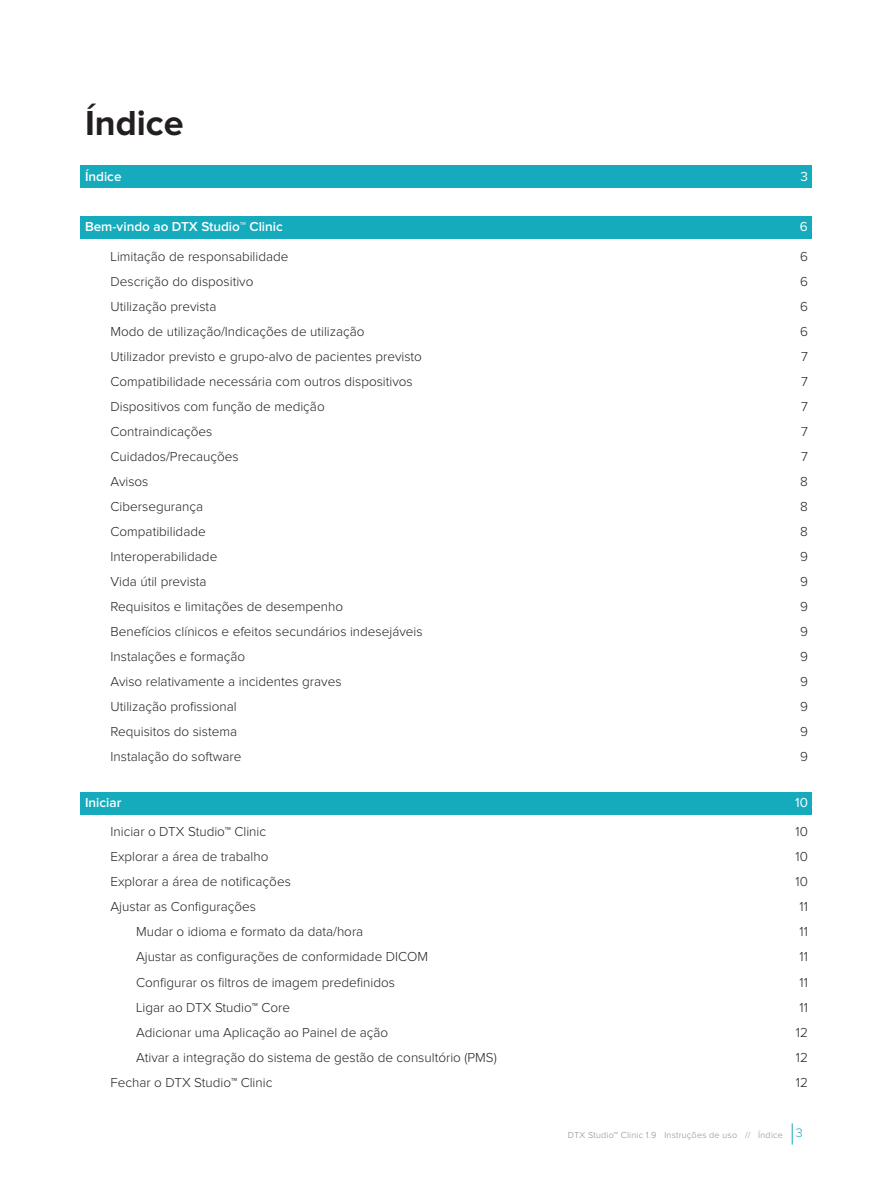
<style>
.page{position:relative;width:893px;height:1191px;background:#fff}
.page>*{position:absolute;margin:0;border:0;box-sizing:border-box;transform-origin:0 0}
.Head_level_1{font:700 36px "Proxima Nova";color:#231f20}
.t1{font:300 13.5px "Proxima Nova";color:#231f20}
.t2{font:600 13.5px "Proxima Nova";color:#fff}
.t3{font:13.5px "Proxima Nova";color:#fff}
.t4{font:300 9px "Proxima Nova";letter-spacing:.025em;color:#91898a}
.s1{font-size:12.75px;color:#15abbc}
</style>
<div class="page">
<svg style="left:792px;top:1123px;width:1px;height:21px"></svg>
<div style="left:81px;top:166px;width:731px;height:22px;background:#15abbc"></div>
<div style="left:81px;top:216px;width:731px;height:22px;background:#15abbc"></div>
<div style="left:81px;top:792px;width:731px;height:22px;background:#15abbc"></div>
<p class="Head_level_1" style="left:85px;top:106px;width:100px">Índice</p>
<p class="t2" style="left:85px;top:170px;width:38px">Índice</p>
<p class="t3" style="left:800px;top:170px;width:9px">3</p>
<p class="t2" style="left:85px;top:221px;width:199px">Bem-vindo ao DTX Studio™ Clinic</p>
<p class="t3" style="left:800px;top:221px;width:9px">6</p>
<p class="t1" style="left:111px;top:250px;width:179px">Limitação de responsabilidade</p>
<p class="t1" style="left:800px;top:250px;width:9px">6</p>
<p class="t1" style="left:111px;top:275px;width:144px">Descrição do dispositivo</p>
<p class="t1" style="left:800px;top:275px;width:9px">6</p>
<p class="t1" style="left:111px;top:300px;width:107px">Utilização prevista</p>
<p class="t1" style="left:800px;top:300px;width:9px">6</p>
<p class="t1" style="left:111px;top:325px;width:256px">Modo de utilização/Indicações de utilização</p>
<p class="t1" style="left:800px;top:325px;width:9px">6</p>
<p class="t1" style="left:111px;top:350px;width:313px">Utilizador previsto e grupo-alvo de pacientes previsto</p>
<p class="t1" style="left:801px;top:350px;width:8px">7</p>
<p class="t1" style="left:111px;top:375px;width:304px">Compatibilidade necessária com outros dispositivos</p>
<p class="t1" style="left:801px;top:375px;width:8px">7</p>
<p class="t1" style="left:111px;top:400px;width:216px">Dispositivos com função de medição</p>
<p class="t1" style="left:801px;top:400px;width:8px">7</p>
<p class="t1" style="left:111px;top:425px;width:103px">Contraindicações</p>
<p class="t1" style="left:801px;top:425px;width:8px">7</p>
<p class="t1" style="left:111px;top:450px;width:130px">Cuidados/Precauções</p>
<p class="t1" style="left:801px;top:450px;width:8px">7</p>
<p class="t1" style="left:111px;top:475px;width:39px">Avisos</p>
<p class="t1" style="left:800px;top:475px;width:9px">8</p>
<p class="t1" style="left:111px;top:500px;width:94px">Cibersegurança</p>
<p class="t1" style="left:800px;top:500px;width:9px">8</p>
<p class="t1" style="left:111px;top:525px;width:97px">Compatibilidade</p>
<p class="t1" style="left:800px;top:525px;width:9px">8</p>
<p class="t1" style="left:111px;top:550px;width:108px">Interoperabilidade</p>
<p class="t1" style="left:800px;top:550px;width:9px">9</p>
<p class="t1" style="left:111px;top:575px;width:98px">Vida útil prevista</p>
<p class="t1" style="left:800px;top:575px;width:9px">9</p>
<p class="t1" style="left:111px;top:600px;width:234px">Requisitos e limitações de desempenho</p>
<p class="t1" style="left:800px;top:600px;width:9px">9</p>
<p class="t1" style="left:111px;top:625px;width:314px">Benefícios clínicos e efeitos secundários indesejáveis</p>
<p class="t1" style="left:800px;top:625px;width:9px">9</p>
<p class="t1" style="left:111px;top:650px;width:136px">Instalações e formação</p>
<p class="t1" style="left:800px;top:650px;width:9px">9</p>
<p class="t1" style="left:111px;top:675px;width:233px">Aviso relativamente a incidentes graves</p>
<p class="t1" style="left:800px;top:675px;width:9px">9</p>
<p class="t1" style="left:111px;top:700px;width:128px">Utilização profissional</p>
<p class="t1" style="left:800px;top:700px;width:9px">9</p>
<p class="t1" style="left:111px;top:725px;width:128px">Requisitos do sistema</p>
<p class="t1" style="left:800px;top:725px;width:9px">9</p>
<p class="t1" style="left:111px;top:750px;width:132px">Instalação do software</p>
<p class="t1" style="left:800px;top:750px;width:9px">9</p>
<p class="t2" style="left:85px;top:796px;width:38px">Iniciar</p>
<p class="t3" style="left:795px;top:796px;width:14px">10</p>
<p class="t1" style="left:111px;top:825px;width:157px">Iniciar o DTX Studio™ Clinic</p>
<p class="t1" style="left:796px;top:825px;width:14px">10</p>
<p class="t1" style="left:111px;top:850px;width:159px">Explorar a área de trabalho</p>
<p class="t1" style="left:796px;top:850px;width:14px">10</p>
<p class="t1" style="left:111px;top:875px;width:182px">Explorar a área de notificações</p>
<p class="t1" style="left:796px;top:875px;width:14px">10</p>
<p class="t1" style="left:111px;top:900px;width:147px">Ajustar as Configurações</p>
<p class="t1" style="left:800px;top:900px;width:10px">11</p>
<p class="t1" style="left:136px;top:925px;width:229px">Mudar o idioma e formato da data/hora</p>
<p class="t1" style="left:800px;top:925px;width:10px">11</p>
<p class="t1" style="left:136px;top:950px;width:294px">Ajustar as configurações de conformidade DICOM</p>
<p class="t1" style="left:800px;top:950px;width:10px">11</p>
<p class="t1" style="left:136px;top:975px;width:260px">Configurar os filtros de imagem predefinidos</p>
<p class="t1" style="left:800px;top:975px;width:10px">11</p>
<p class="t1" style="left:136px;top:1000px;width:156px">Ligar ao DTX Studio™ Core</p>
<p class="t1" style="left:800px;top:1000px;width:10px">11</p>
<p class="t1" style="left:136px;top:1025px;width:254px">Adicionar uma Aplicação ao Painel de ação</p>
<p class="t1" style="left:796px;top:1025px;width:14px">12</p>
<p class="t1" style="left:136px;top:1050px;width:362px">Ativar a integração do sistema de gestão de consultório (PMS)</p>
<p class="t1" style="left:796px;top:1050px;width:14px">12</p>
<p class="t1" style="left:111px;top:1075px;width:163px">Fechar o DTX Studio™ Clinic</p>
<p class="t1" style="left:796px;top:1075px;width:14px">12</p>
<p class="t4" style="left:568px;top:1130px;width:236px">DTX Studio™ Clinic 1.9 Instruções de uso // Índice <span class="s1">3</span></p>
</div>
